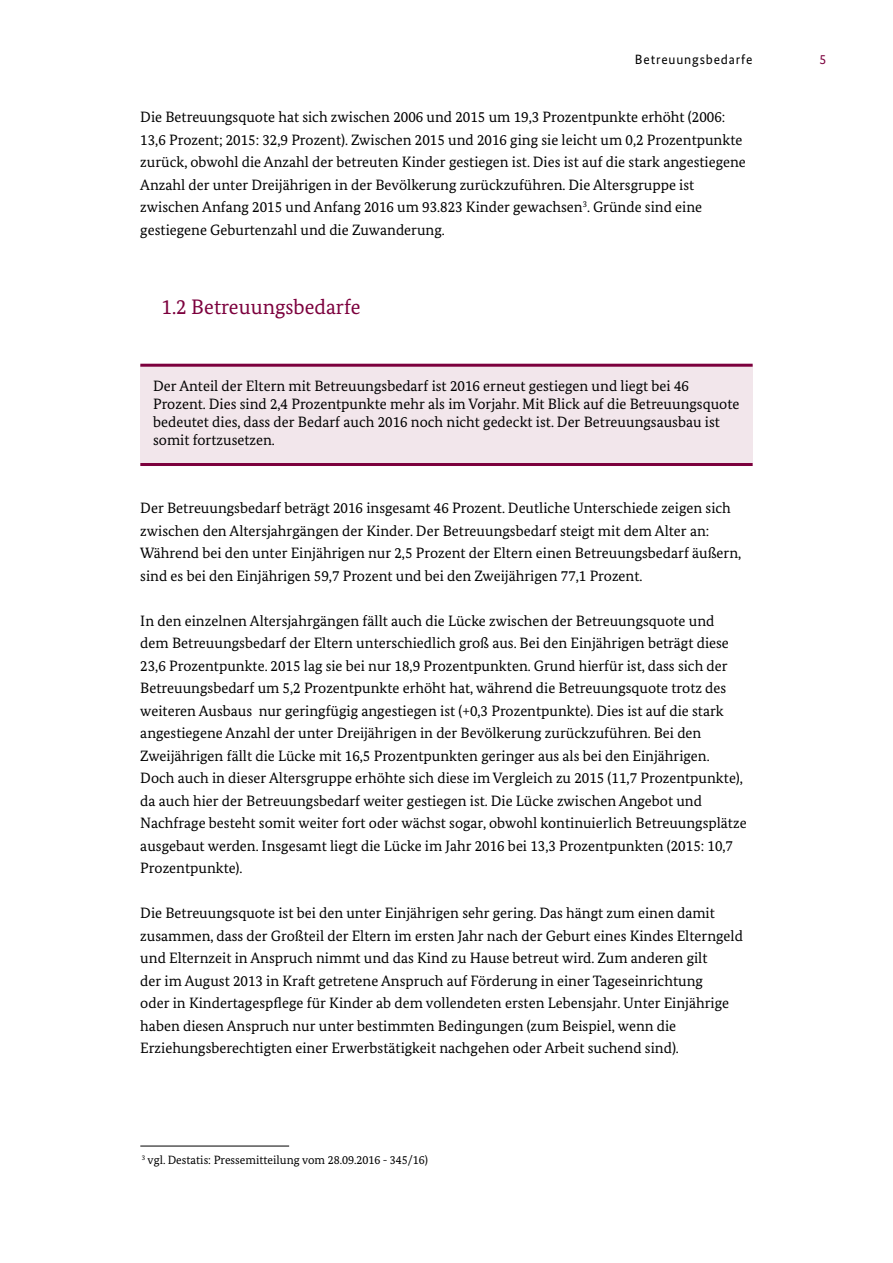
<style>
.page{position:relative;width:893px;height:1263px;background:#fff}
.page>*{position:absolute;margin:0;border:0;box-sizing:border-box;transform-origin:0 0}
.t1{font:21px "Bundes Serif";color:#7c003d}
.t2{font:15px/22.5px "Bundes Serif";color:#000}
.t3{font:13.5px "Bundes Sans";letter-spacing:.06em;color:#000}
.t4{font:13.5px "Bundes Sans";color:#7c003d}
.t5{font:12px "Bundes Serif";color:#000}
</style>
<div class="page">
<hr style="left:140px;top:1146px;width:149px;height:1px;background:#000">
<div style="left:140px;top:365px;width:613px;height:98px;background:#f2e6eb"></div>
<hr style="left:140px;top:364px;width:613px;height:3px;background:#7c003d">
<hr style="left:140px;top:463px;width:613px;height:3px;background:#7c003d">
<p class="t3" style="left:635px;top:51px;width:119px">Betreuungsbedarfe</p>
<p class="t4" style="left:819px;top:51px;width:8px">5</p>
<p class="t2" style="left:140px;top:106px;width:607px">Die Betreuungsquote hat sich zwischen 2006 und 2015 um 19,3 Prozentpunkte erhöht (2006:<br>13,6 Prozent; 2015: 32,9 Prozent). Zwischen 2015 und 2016 ging sie leicht um 0,2 Prozentpunkte zurück, obwohl die Anzahl der betreuten Kinder gestiegen ist. Dies ist auf die stark angestiegene Anzahl der unter Dreijährigen in der Bevölkerung zurückzuführen. Die Altersgruppe ist zwischen Anfang 2015 und Anfang 2016 um 93.823 Kinder gewachsen<sup>3</sup>. Gründe sind eine gestiegene Geburtenzahl und die Zuwanderung.</p>
<h3 class="t1" style="left:162px;top:294px;width:200px">1.2 Betreuungsbedarfe</h3>
<p class="t2" style="left:153px;top:377px;width:588px;line-height:18px">Der Anteil der Eltern mit Betreuungsbedarf ist 2016 erneut gestiegen und liegt bei 46<br>Prozent. Dies sind 2,4 Prozentpunkte mehr als im Vorjahr. Mit Blick auf die Betreuungsquote bedeutet dies, dass der Bedarf auch 2016 noch nicht gedeckt ist. Der Betreuungsausbau ist somit fortzusetzen.</p>
<p class="t2" style="left:140px;top:497px;width:602px">Der Betreuungsbedarf beträgt 2016 insgesamt 46 Prozent. Deutliche Unterschiede zeigen sich zwischen den Altersjahrgängen der Kinder. Der Betreuungsbedarf steigt mit dem Alter an:<br>Während bei den unter Einjährigen nur 2,5 Prozent der Eltern einen Betreuungsbedarf äußern, sind es bei den Einjährigen 59,7 Prozent und bei den Zweijährigen 77,1 Prozent.</p>
<p class="t2" style="left:140px;top:609px;width:608px">In den einzelnen Altersjahrgängen fällt auch die Lücke zwischen der Betreuungsquote und dem Betreuungsbedarf der Eltern unterschiedlich groß aus. Bei den Einjährigen beträgt diese 23,6 Prozentpunkte. 2015 lag sie bei nur 18,9 Prozentpunkten. Grund hierfür ist, dass sich der Betreuungsbedarf um 5,2 Prozentpunkte erhöht hat, während die Betreuungsquote trotz des weiteren Ausbaus nur geringfügig angestiegen ist (+0,3 Prozentpunkte). Dies ist auf die stark angestiegene Anzahl der unter Dreijährigen in der Bevölkerung zurückzuführen. Bei den Zweijährigen fällt die Lücke mit 16,5 Prozentpunkten geringer aus als bei den Einjährigen.<br>Doch auch in dieser Altersgruppe erhöhte sich diese im Vergleich zu 2015 (11,7 Prozentpunkte), da auch hier der Betreuungsbedarf weiter gestiegen ist. Die Lücke zwischen Angebot und Nachfrage besteht somit weiter fort oder wächst sogar, obwohl kontinuierlich Betreuungsplätze ausgebaut werden. Insgesamt liegt die Lücke im Jahr 2016 bei 13,3 Prozentpunkten (2015: 10,7<br>Prozentpunkte).</p>
<p class="t2" style="left:140px;top:902px;width:604px">Die Betreuungsquote ist bei den unter Einjährigen sehr gering. Das hängt zum einen damit zusammen, dass der Großteil der Eltern im ersten Jahr nach der Geburt eines Kindes Elterngeld und Elternzeit in Anspruch nimmt und das Kind zu Hause betreut wird. Zum anderen gilt<br>der im August 2013 in Kraft getretene Anspruch auf Förderung in einer Tageseinrichtung<br>oder in Kindertagespflege für Kinder ab dem vollendeten ersten Lebensjahr. Unter Einjährige haben diesen Anspruch nur unter bestimmten Bedingungen (zum Beispiel, wenn die Erziehungsberechtigten einer Erwerbstätigkeit nachgehen oder Arbeit suchend sind).</p>
<p class="t5" style="left:142px;top:1152px;width:288px"><sup>3</sup> vgl. Destatis: Pressemitteilung vom 28.09.2016 - 345/16)</p>
</div>
